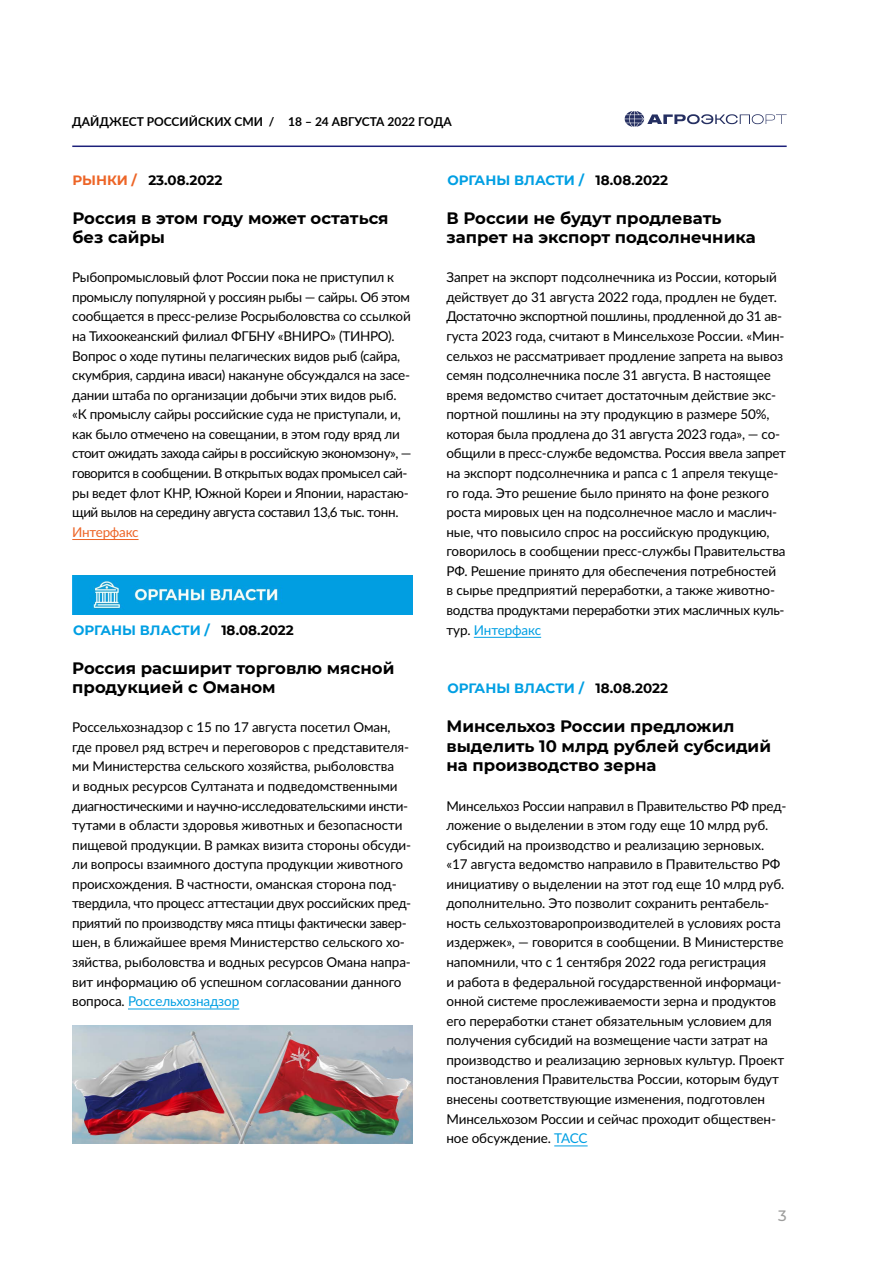
<style>
.page{position:relative;width:893px;height:1263px;background:#fff}
.page>*{position:absolute;margin:0;border:0;box-sizing:border-box;transform-origin:0 0}
.t1{font:700 16.5px/19.5px "Montserrat";color:#000}
.t2{font:500 15px "Montserrat";color:#9d9d9c}
.t3{font:13.5px/19.5px "Lato";letter-spacing:-.01em;color:#000}
.t4{font:700 13.5px "Montserrat";color:#009fe3}
.t5{font:700 13.5px "Montserrat";color:#000}
.t6{font:13.5px "Lato";letter-spacing:-.02em;color:#ed6527}
.t7{font:700 12px "Lato";color:#000}
.s1{color:#ed6527}
.s2{color:#000}
.s3{color:#009fe3}
</style>
<div class="page">
<hr style="left:72px;top:146px;width:715px;height:1px;background:#1c207a">
<hr style="left:72px;top:539px;width:67px;height:1px;background:#ed6527">
<svg style="left:625px;top:111px;width:162px;height:16px"></svg>
<hr style="left:128px;top:1009px;width:111px;height:1px;background:#009fe3">
<hr style="left:474px;top:637px;width:67px;height:1px;background:#009fe3">
<hr style="left:554px;top:1145px;width:34px;height:1px;background:#009fe3">
<img style="left:72px;top:576px;width:340px;height:39px">
<img style="left:72px;top:1026px;width:340px;height:117px">
<p class="t7" style="left:72px;top:114px;width:381px">ДАЙДЖЕСТ РОССИЙСКИХ СМИ / 18 – 24 АВГУСТА 2022 ГОДА</p>
<p class="t5" style="left:72px;top:170px;width:151px"><span class="s1">РЫНКИ /</span> 23.08.2022</p>
<p class="t1" style="left:72px;top:207px;width:318px">Россия в этом году может остаться без сайры</p>
<p class="t3" style="left:72px;top:267px;width:341px">Рыбопромысловый флот России пока не приступил к промыслу популярной у россиян рыбы — сайры. Об этом сообщается в пресс-релизе Росрыболовства со ссылкой на Тихоокеанский филиал ФГБНУ «ВНИРО» (ТИНРО).<br>Вопрос о ходе путины пелагических видов рыб (сайра, скумбрия, сардина иваси) накануне обсуждался на засе&shy;дании штаба по организации добычи этих видов рыб. «К промыслу сайры российские суда не приступали, и, как было отмечено на совещании, в этом году вряд ли стоит ожидать захода сайры в российскую экономзону», — говорится в сообщении. В открытых водах промысел сай&shy;ры ведет флот КНР, Южной Кореи и Японии, нарастаю&shy;щий вылов на середину августа составил 13,6 тыс. тонн.</p>
<p class="t6" style="left:72px;top:522px;width:68px">Интерфакс</p>
<p class="t4" style="left:73px;top:620px;width:222px">ОРГАНЫ ВЛАСТИ / <span class="s2">18.08.2022</span></p>
<p class="t1" style="left:72px;top:657px;width:324px">Россия расширит торговлю мясной продукцией с Оманом</p>
<p class="t3" style="left:72px;top:717px;width:340px">Россельхознадзор с 15 по 17 августа посетил Оман, где провел ряд встреч и переговоров с представителя&shy;ми Министерства сельского хозяйства, рыболовства<br>и водных ресурсов Султаната и подведомственными диагностическими и научно-исследовательскими инсти&shy;тутами в области здоровья животных и безопасности пищевой продукции. В рамках визита стороны обсуди&shy;ли вопросы взаимного доступа продукции животного происхождения. В частности, оманская сторона под&shy;твердила, что процесс аттестации двух российских пред&shy;приятий по производству мяса птицы фактически завер&shy;шен, в ближайшее время Министерство сельского хо&shy;зяйства, рыболовства и водных ресурсов Омана напра&shy;вит информацию об успешном согласовании данного вопроса. <span class="s3">Россельхознадзор</span></p>
<p class="t4" style="left:447px;top:170px;width:222px">ОРГАНЫ ВЛАСТИ / <span class="s2">18.08.2022</span></p>
<p class="t1" style="left:446px;top:207px;width:311px">В России не будут продлевать запрет на экспорт подсолнечника</p>
<p class="t3" style="left:446px;top:267px;width:341px">Запрет на экспорт подсолнечника из России, который действует до 31 августа 2022 года, продлен не будет.<br>Достаточно экспортной пошлины, продленной до 31 ав&shy;густа 2023 года, считают в Минсельхозе России. «Мин&shy;сельхоз не рассматривает продление запрета на вывоз семян подсолнечника после 31 августа. В настоящее время ведомство считает достаточным действие экс&shy;портной пошлины на эту продукцию в размере 50%, которая была продлена до 31 августа 2023 года», — со&shy;общили в пресс-службе ведомства. Россия ввела запрет на экспорт подсолнечника и рапса с 1 апреля текуще&shy;го года. Это решение было принято на фоне резкого роста мировых цен на подсолнечное масло и маслич&shy;ные, что повысило спрос на российскую продукцию, говорилось в сообщении пресс-службы Правительства РФ. Решение принято для обеспечения потребностей в сырье предприятий переработки, а также животно&shy;водства продуктами переработки этих масличных куль&shy;тур. <span class="s3">Интерфакс</span></p>
<p class="t4" style="left:447px;top:679px;width:222px">ОРГАНЫ ВЛАСТИ / <span class="s2">18.08.2022</span></p>
<p class="t1" style="left:446px;top:716px;width:326px">Минсельхоз России предложил выделить 10 млрд рублей субсидий на производство зерна</p>
<p class="t3" style="left:446px;top:795px;width:341px">Минсельхоз России направил в Правительство РФ пред&shy;ложение о выделении в этом году еще 10 млрд руб. субсидий на производство и реализацию зерновых. «17 августа ведомство направило в Правительство РФ инициативу о выделении на этот год еще 10 млрд руб. дополнительно. Это позволит сохранить рентабель&shy;ность сельхозтоваропроизводителей в условиях роста издержек», — говорится в сообщении. В Министерстве напомнили, что с 1 сентября 2022 года регистрация<br>и работа в федеральной государственной информаци&shy;онной системе прослеживаемости зерна и продуктов его переработки станет обязательным условием для получения субсидий на возмещение части затрат на производство и реализацию зерновых культур. Проект постановления Правительства России, которым будут внесены соответствующие изменения, подготовлен Минсельхозом России и сейчас проходит обществен&shy;ное обсуждение. <span class="s3">ТАСС</span></p>
<p class="t2" style="left:778px;top:1205px;width:10px">3</p>
</div>
